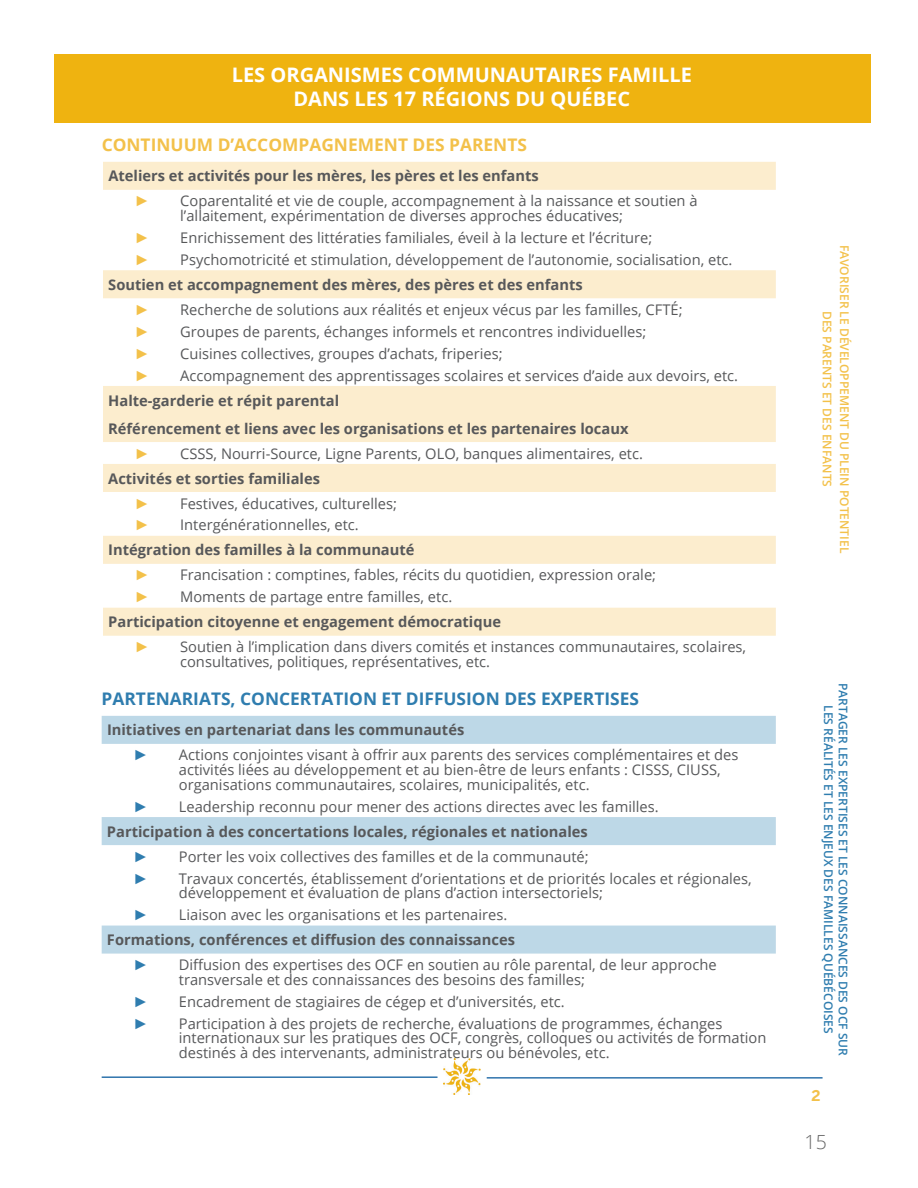
<style>
.page{position:relative;width:918px;height:1188px;background:#fff}
.page>*{position:absolute;margin:0;border:0;box-sizing:border-box;transform-origin:0 0}
.t1{font:700 20.1px/24px "Open Sans";color:#fff;text-align:center}
.t2{font:300 19.5px "Open Sans";color:#666}
.t3{font:700 17.4px "Open Sans";color:#2f7daf}
.t4{font:700 17.4px "Open Sans";color:#f3c14a}
.t5{font:14.7px/14.7px "Open Sans";color:#57585a}
.t6{font:700 14.7px/25px "Open Sans";color:#57585a}
.t7{font:14.7px "Arial";color:#f3c14a}
.t8{font:14.7px "Arial";color:#2f7daf}
.t9{font:700 14.7px "Benton Sans";color:#f3c14a}
.t10{font:600 12px/14.4px "Open Sans";color:#2f7daf;text-align:center}
.t11{font:600 12px/17.7px "Open Sans";color:#f3c14a;text-align:center}
.s1{font-family:"Arial";font-weight:400;color:#f3c14a}
.s2{font-weight:700}
.s3{font-family:"Arial";font-weight:400;color:#2f7daf}
</style>
<div class="page">
<hr style="left:102px;top:1077px;width:336px;height:1px;background:#1663a3">
<hr style="left:487px;top:1077px;width:336px;height:2px;background:#1663a3">
<img style="left:444px;top:1059px;width:36px;height:35px">
<div style="left:54px;top:54px;width:817px;height:68px;background:#efb310"></div>
<svg style="left:103px;top:162px;width:673px;height:474px"></svg>
<svg style="left:102px;top:716px;width:674px;height:238px"></svg>
<p class="t1" style="left:232px;top:62px;width:462px">LES ORGANISMES COMMUNAUTAIRES FAMILLE<br>DANS LES 17 RÉGIONS DU QUÉBEC</p>
<p class="t4" style="left:102px;top:132px;width:427px">CONTINUUM D’ACCOMPAGNEMENT DES PARENTS</p>
<p class="t6" style="left:135px;top:163px;width:405px;text-indent:-26px">Ateliers et activités pour les mères, les pères et les enfants <span class="s1">►</span></p>
<p class="t5" style="left:180px;top:193px;width:519px">Coparentalité et vie de couple, accompagnement à la naissance et soutien à l’allaitement, expérimentation de diverses approches éducatives;</p>
<p class="t7" style="left:135px;top:228px;width:16px">►</p>
<p class="t5" style="left:180px;top:230px;width:474px">Enrichissement des littératies familiales, éveil à la lecture et l’écriture;</p>
<p class="t7" style="left:135px;top:250px;width:16px">►</p>
<p class="t5" style="left:180px;top:252px;width:554px">Psychomotricité et stimulation, développement de l’autonomie, socialisation, etc.</p>
<p class="t6" style="left:108px;top:272px;width:476px">Soutien et accompagnement des mères, des pères et des enfants</p>
<p class="t7" style="left:135px;top:300px;width:16px">►</p>
<p class="t5" style="left:180px;top:302px;width:504px">Recherche de solutions aux réalités et enjeux vécus par les familles, CFTÉ;</p>
<p class="t7" style="left:135px;top:321px;width:16px">►</p>
<p class="t5" style="left:180px;top:324px;width:468px">Groupes de parents, échanges informels et rencontres individuelles;</p>
<p class="t7" style="left:135px;top:343px;width:16px">►</p>
<p class="t5" style="left:180px;top:346px;width:324px">Cuisines collectives, groupes d’achats, friperies;</p>
<p class="t7" style="left:135px;top:365px;width:16px">►</p>
<p class="t5" style="left:108px;top:362px;width:631px;line-height:25px;text-indent:72px">Accompagnement des apprentissages scolaires et services d’aide aux devoirs, etc.<br><span class="s2">Halte-garderie et répit parental</span></p>
<p class="t6" style="left:135px;top:415px;width:495px;text-indent:-26px">Référencement et liens avec les organisations et les partenaires locaux <span class="s1">►</span></p>
<p class="t5" style="left:180px;top:446px;width:464px">CSSS, Nourri-Source, Ligne Parents, OLO, banques alimentaires, etc.</p>
<p class="t6" style="left:108px;top:465px;width:213px">Activités et sorties familiales</p>
<p class="t7" style="left:135px;top:493px;width:16px">►</p>
<p class="t5" style="left:180px;top:495px;width:218px">Festives, éducatives, culturelles;</p>
<p class="t7" style="left:135px;top:515px;width:16px">►</p>
<p class="t5" style="left:180px;top:517px;width:180px">Intergénérationnelles, etc.</p>
<p class="t6" style="left:108px;top:537px;width:308px">Intégration des familles à la communauté</p>
<p class="t7" style="left:135px;top:565px;width:16px">►</p>
<p class="t5" style="left:180px;top:567px;width:477px">Francisation : comptines, fables, récits du quotidien, expression orale;</p>
<p class="t7" style="left:135px;top:587px;width:16px">►</p>
<p class="t5" style="left:180px;top:589px;width:274px">Moments de partage entre familles, etc.</p>
<p class="t6" style="left:108px;top:609px;width:394px">Participation citoyenne et engagement démocratique</p>
<p class="t7" style="left:135px;top:637px;width:16px">►</p>
<p class="t5" style="left:180px;top:639px;width:568px">Soutien à l’implication dans divers comités et instances communautaires, scolaires, consultatives, politiques, représentatives, etc.</p>
<p class="t11" style="left:854px;top:245px;width:310px;rotate:90deg">FAVORISER LE DÉVELOPPEMENT DU PLEIN POTENTIEL<br>DES PARENTS ET DES ENFANTS</p>
<p class="t3" style="left:102px;top:686px;width:539px">PARTENARIATS, CONCERTATION ET DIFFUSION DES EXPERTISES</p>
<p class="t10" style="left:851px;top:683px;width:375px;rotate:90deg">PARTAGER LES EXPERTISES ET LES CONNAISSANCES DES OCF SUR<br>LES RÉALITÉS ET LES ENJEUX DES FAMILLES QUÉBÉCOISES</p>
<p class="t6" style="left:134px;top:717px;width:332px;text-indent:-26px">Initiatives en partenariat dans les communautés <span class="s3">►</span></p>
<p class="t5" style="left:179px;top:747px;width:561px">Actions conjointes visant à offrir aux parents des services complémentaires et des activités liées au développement et au bien-être de leurs enfants : CISSS, CIUSS, organisations communautaires, scolaires, municipalités, etc.</p>
<p class="t8" style="left:133px;top:796px;width:16px">►</p>
<p class="t5" style="left:179px;top:799px;width:481px">Leadership reconnu pour mener des actions directes avec les familles.</p>
<p class="t6" style="left:107px;top:818px;width:482px">Participation à des concertations locales, régionales et nationales</p>
<p class="t8" style="left:133px;top:846px;width:16px">►</p>
<p class="t5" style="left:179px;top:849px;width:411px">Porter les voix collectives des familles et de la communauté;</p>
<p class="t8" style="left:133px;top:868px;width:16px">►</p>
<p class="t5" style="left:179px;top:871px;width:574px">Travaux concertés, établissement d’orientations et de priorités locales et régionales, développement et évaluation de plans d’action intersectoriels;</p>
<p class="t8" style="left:133px;top:905px;width:16px">►</p>
<p class="t5" style="left:179px;top:907px;width:330px">Liaison avec les organisations et les partenaires.</p>
<p class="t6" style="left:107px;top:927px;width:410px">Formations, conférences et diffusion des connaissances</p>
<p class="t8" style="left:133px;top:955px;width:16px">►</p>
<p class="t5" style="left:179px;top:957px;width:539px">Diffusion des expertises des OCF en soutien au rôle parental, de leur approche transversale et des connaissances des besoins des familles;</p>
<p class="t8" style="left:133px;top:991px;width:16px">►</p>
<p class="t5" style="left:179px;top:994px;width:387px">Encadrement de stagiaires de cégep et d’universités, etc.</p>
<p class="t8" style="left:133px;top:1013px;width:16px">►</p>
<p class="t5" style="left:179px;top:1016px;width:589px">Participation à des projets de recherche, évaluations de programmes, échanges internationaux sur les pratiques des OCF, congrès, colloques ou activités de formation destinés à des intervenants, administrateurs ou bénévoles, etc.</p>
<p class="t9" style="left:811px;top:1086px;width:11px">2</p>
<h2 class="t2" style="left:805px;top:1128px;width:24px">15</h2>
</div>
